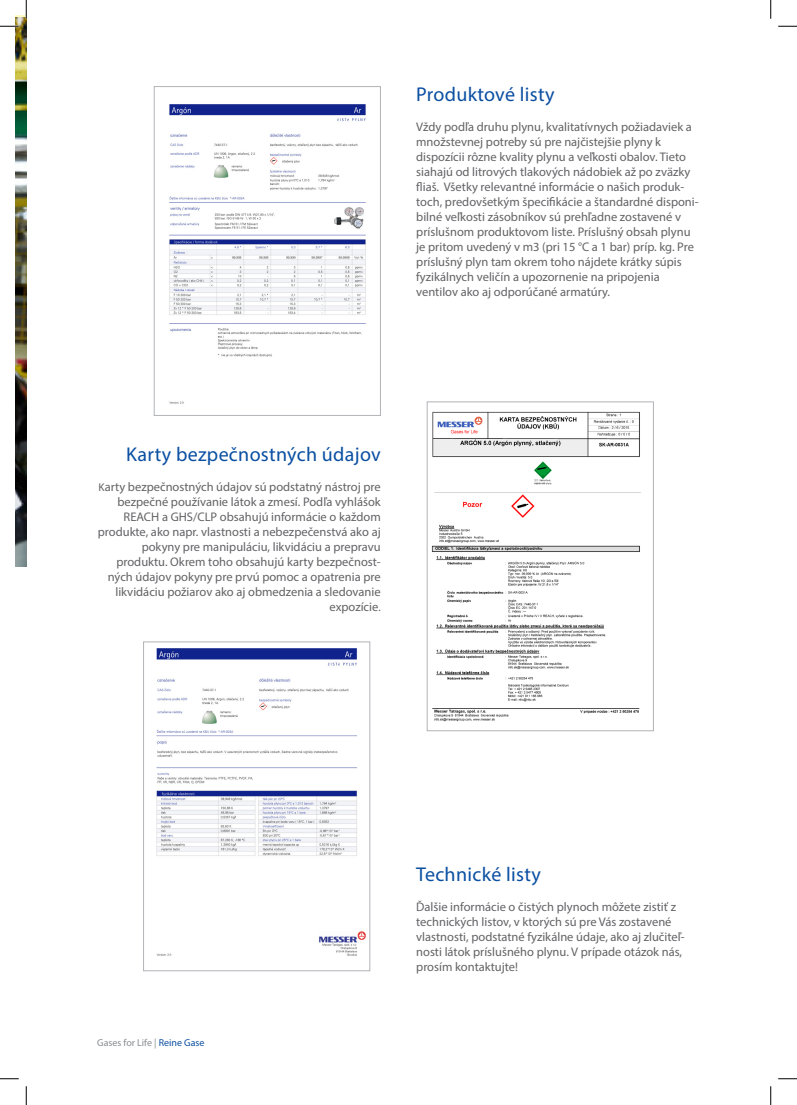
<style>
.page{position:relative;width:797px;height:1105px;background:#fff}
.page>*{position:absolute;margin:0;border:0;box-sizing:border-box;transform-origin:0 0}
.S1{font:20px "Myriad Pro";letter-spacing:.015em;color:#0a4fa2}
.T1{font:12.5px/15px "Myriad Pro";color:#636366}
.T1-2{font:10px "Myriad Pro";color:#8a8c8f}
.s1{font-size:11.25px}
.s2{color:#0a4fa2}
</style>
<div class="page">
<img style="left:16px;top:18px;width:10px;height:548px">
<div style="left:427px;top:402px;width:226px;height:329px;background:#fff;border:1px solid #b2b3b7"></div>
<div style="left:154px;top:86px;width:227px;height:330px;background:#fff;border:1px solid #b2b3b7"></div>
<img style="left:169px;top:104px;width:197px;height:300px">
<img style="left:431px;top:412px;width:210px;height:310px">
<div style="left:143px;top:642px;width:227px;height:329px;background:#fff;border:1px solid #b2b3b7"></div>
<img style="left:156px;top:648px;width:209px;height:308px">
<svg style="left:0;top:25px;width:19px;height:2px"></svg>
<svg style="left:778px;top:25px;width:19px;height:2px"></svg>
<svg style="left:0;top:1078px;width:19px;height:1px"></svg>
<svg style="left:778px;top:1078px;width:19px;height:1px"></svg>
<svg style="left:25px;top:0;width:2px;height:19px"></svg>
<svg style="left:25px;top:1086px;width:2px;height:19px"></svg>
<svg style="left:770px;top:0;width:1px;height:19px"></svg>
<svg style="left:770px;top:1086px;width:1px;height:19px"></svg>
<p class="S1" style="left:416px;top:82px;width:140px">Produktové listy</p>
<p class="T1" style="left:416px;top:119px;width:284px">Vždy podľa druhu plynu, kvalitatívnych požiadaviek a množstevnej potreby sú pre najčistejšie plyny k dispozícii rôzne kvality plynu a veľkosti obalov. Tieto siahajú od litrových tlakových nádobiek až po zväzky fliaš. Všetky relevantné informácie o našich produk&shy;toch, predovšetkým špecifikácie a štandardné disponi&shy;bilné veľkosti zásobníkov sú prehľadne zostavené v príslušnom produktovom liste. Príslušný obsah plynu je pritom uvedený v m3 (pri 15 °C a 1 bar) príp. kg. Pre príslušný plyn tam okrem toho nájdete krátky súpis fyzikálnych veličín a upozornenie na pripojenia ventilov ako aj odporúčané armatúry.</p>
<p class="S1" style="left:126px;top:442px;width:256px">Karty bezpečnostných údajov</p>
<p class="T1" style="left:98px;top:479px;width:284px;text-align:right"><span class="s1">K</span>arty bezpečnostných údajov sú podstatný nástroj pre bezpečné používanie látok a zmesí. Podľa vyhlášok REACH a GHS/CLP obsahujú informácie o každom produkte, ako napr. vlastnosti a nebezpečenstvá ako aj pokyny pre manipuláciu, likvidáciu a prepravu produktu. Okrem toho obsahujú karty bezpečnost&shy;ných údajov pokyny pre prvú pomoc a opatrenia pre likvidáciu požiarov ako aj obmedzenia a sledovanie expozície<span class="s1">.</span></p>
<p class="T1-2" style="left:97px;top:1037px;width:109px">Gases for Life | <span class="s2">Reine Gase</span></p>
<p class="S1" style="left:416px;top:862px;width:126px">Technické listy</p>
<p class="T1" style="left:416px;top:899px;width:270px">Ďalšie informácie o čistých plynoch môžete zistiť z technických listov, v ktorých sú pre Vás zostavené vlastnosti, podstatné fyzikálne údaje, ako aj zlučiteľ&shy;nosti látok príslušného plynu. V prípade otázok nás, prosím kontaktujte!</p>
</div>
